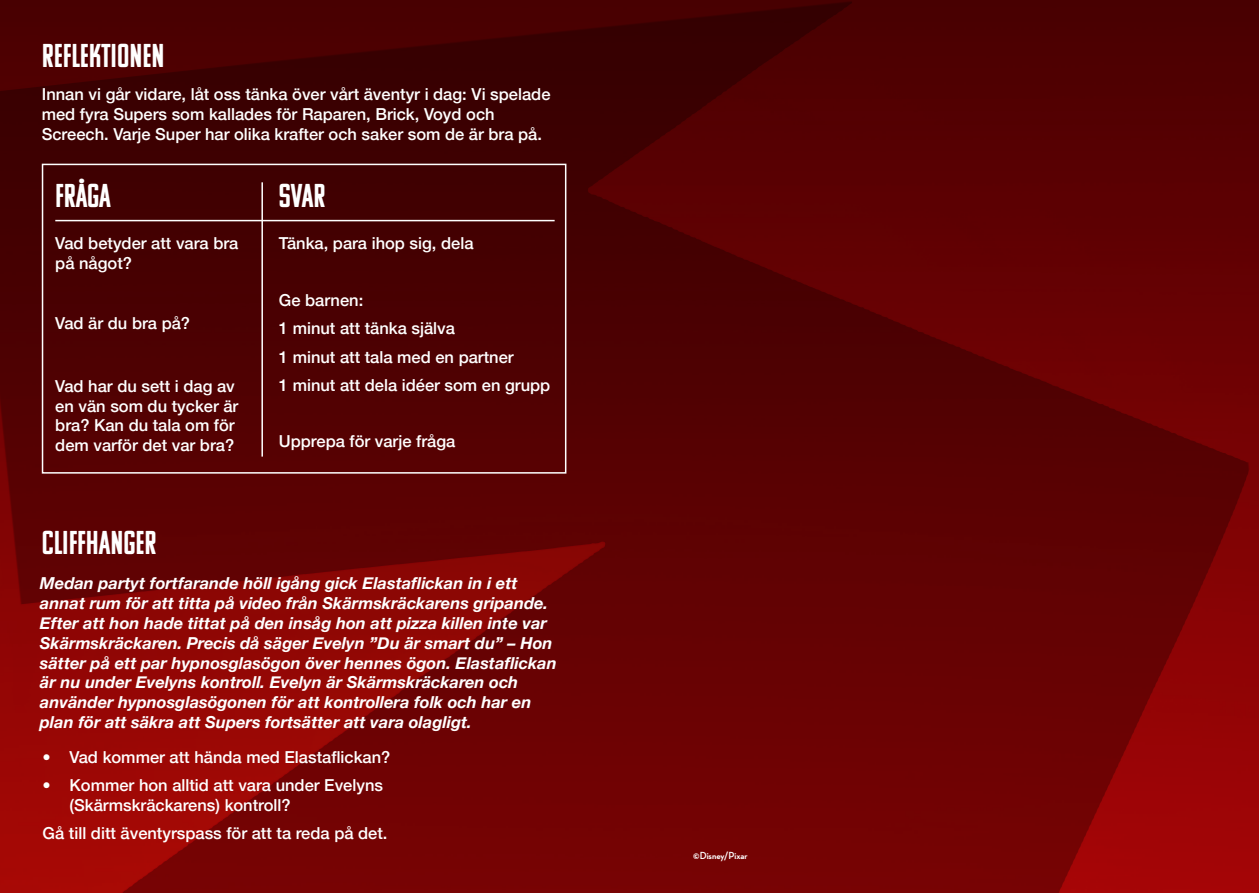
<style>
.page{position:relative;width:1259px;height:893px;background:#fff}
.page>*{position:absolute;margin:0;border:0;box-sizing:border-box;transform-origin:0 0}
.t1{font:33px "Komu A";color:#fff}
.t2{font:500 16.5px/19.8px "Helvetica Neue";color:#fff}
.t3{font:italic 700 16.5px/19.8px "Helvetica Neue";color:#fff}
.t4{font:700 10.5px "Neutra Disp";color:#fff}
</style>
<div class="page">
<img style="left:0;top:0;width:1259px;height:893px">
<div style="left:42px;top:164px;width:524px;height:310px;border:2px solid #fff"></div>
<hr style="left:261px;top:182px;width:2px;height:275px;background:#fff">
<hr style="left:55px;top:220px;width:499px;height:1px;background:#fff">
<h1 class="t1" style="left:42px;top:39px;width:124px">REFLEKTIONEN</h1>
<p class="t2" style="left:42px;top:83px;width:510px">Innan vi går vidare, låt oss tänka över vårt äventyr i dag: Vi spelade med fyra Supers som kallades för Raparen, Brick, Voyd och<br>Screech. Varje Super har olika krafter och saker som de är bra på.</p>
<h1 class="t1" style="left:55px;top:179px;width:57px">FRÅGA</h1>
<h1 class="t1" style="left:279px;top:179px;width:48px">SVAR</h1>
<p class="t2" style="left:55px;top:232px;width:185px">Vad betyder att vara bra på något?</p>
<p class="t2" style="left:279px;top:232px;width:196px">Tänka, para ihop sig, dela</p>
<p class="t2" style="left:55px;top:312px;width:136px">Vad är du bra på?</p>
<p class="t2" style="left:55px;top:375px;width:185px">Vad har du sett i dag av en vän som du tycker är bra? Kan du tala om för dem varför det var bra?</p>
<h1 class="t1" style="left:42px;top:526px;width:116px">CLIFFHANGER</h1>
<p class="t2" style="left:279px;top:285px;width:273px;line-height:28.3px">Ge barnen:<br>1 minut att tänka själva<br>1 minut att tala med en partner<br>1 minut att dela idéer som en grupp</p>
<p class="t2" style="left:279px;top:430px;width:178px">Upprepa för varje fråga</p>
<p class="t3" style="left:40px;top:574px;width:518px">Medan partyt fortfarande höll igång gick Elastaflickan in i ett annat rum för att titta på video från Skärmskräckarens gripande.<br>Efter att hon hade tittat på den insåg hon att pizza killen inte var Skärmskräckaren. Precis då säger Evelyn ”Du är smart du” – Hon sätter på ett par hypnosglasögon över hennes ögon. Elastaflickan är nu under Evelyns kontroll. Evelyn är Skärmskräckaren och använder hypnosglasögonen för att kontrollera folk och har en plan för att säkra att Supers fortsätter att vara olagligt.</p>
<p class="t2" style="left:43px;top:746px;width:349px">• Vad kommer att hända med Elastaflickan?</p>
<p class="t2" style="left:70px;top:774px;width:315px;text-indent:-27px">• Kommer hon alltid att vara under Evelyns (Skärmskräckarens) kontroll?</p>
<p class="t2" style="left:43px;top:822px;width:346px">Gå till ditt äventyrspass för att ta reda på det.</p>
<p class="t4" style="left:693px;top:849px;width:56px">©Disney/Pixar</p>
</div>
